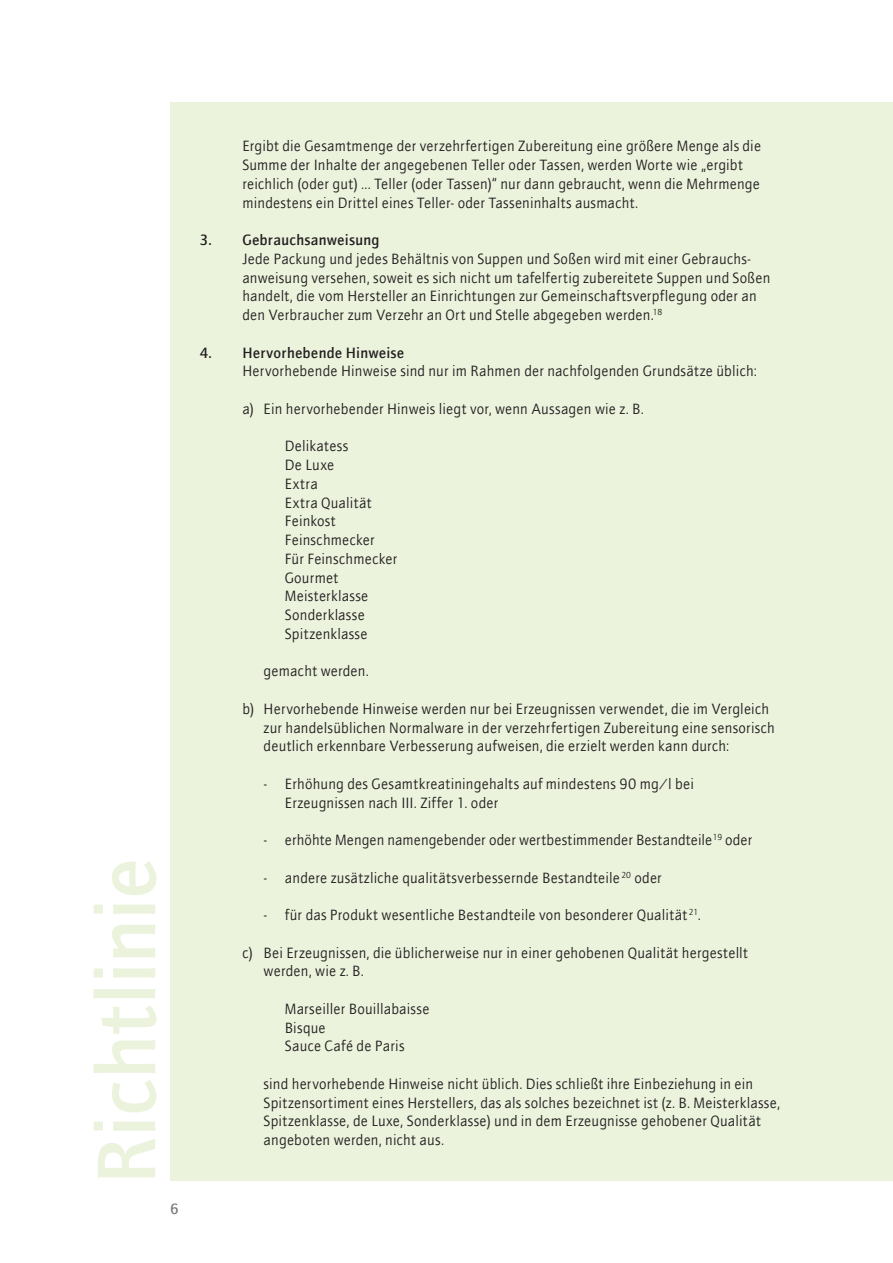
<style>
.page{position:relative;width:893px;height:1263px;background:#fff}
.page>*{position:absolute;margin:0;border:0;box-sizing:border-box;transform-origin:0 0}
.t1{font:500 84px "ITC Quay Sans";letter-spacing:-.01em;color:#ebf3dd}
.Copy{font:15px/18.8px "ITC Quay Sans";letter-spacing:.01em;color:#231f20}
.Copy_Auszeichnung{font:500 15px "ITC Quay Sans";letter-spacing:.015em;color:#231f20}
.Copy_Auszeichnung-2{font:500 15px "ITC Quay Sans";color:#7b7c7e}
</style>
<div class="page">
<div style="left:170px;top:102px;width:723px;height:1078px;background:#ebf3dd"></div>
<h1 class="t1" style="left:75px;top:1184px;width:328px;rotate:-90deg">Richtlinie</h1>
<p class="Copy_Auszeichnung-2" style="left:170px;top:1200px;width:10px">6</p>
<p class="Copy" style="left:242px;top:136px;width:520px">Ergibt die Gesamtmenge der verzehrfertigen Zubereitung eine größere Menge als die Summe der Inhalte der angegebenen Teller oder Tassen, werden Worte wie „ergibt reichlich (oder gut) ... Teller (oder Tassen)“ nur dann gebraucht, wenn die Mehrmenge mindestens ein Drittel eines Teller- oder Tasseninhalts ausmacht.</p>
<p class="Copy_Auszeichnung" style="left:200px;top:231px;width:181px">3. Gebrauchsanweisung</p>
<p class="Copy" style="left:242px;top:249px;width:530px">Jede Packung und jedes Behältnis von Suppen und Soßen wird mit einer Gebrauchs&shy;anweisung versehen, soweit es sich nicht um tafelfertig zubereitete Suppen und Soßen handelt, die vom Hersteller an Einrichtungen zur Gemeinschaftsverpflegung oder an den Verbraucher zum Verzehr an Ort und Stelle abgegeben werden.<sup>18</sup></p>
<p class="Copy_Auszeichnung" style="left:200px;top:343px;width:206px">4. Hervorhebende Hinweise</p>
<p class="Copy" style="left:242px;top:361px;width:516px">Hervorhebende Hinweise sind nur im Rahmen der nachfolgenden Grundsätze üblich:</p>
<p class="Copy" style="left:242px;top:399px;width:403px">a) Ein hervorhebender Hinweis liegt vor, wenn Aussagen wie z. B.</p>
<p class="Copy" style="left:285px;top:436px;width:65px">Delikatess</p>
<p class="Copy" style="left:285px;top:455px;width:51px">De Luxe</p>
<p class="Copy" style="left:285px;top:474px;width:34px">Extra</p>
<p class="Copy" style="left:285px;top:493px;width:88px">Extra Qualität</p>
<p class="Copy" style="left:285px;top:511px;width:53px">Feinkost</p>
<p class="Copy" style="left:285px;top:530px;width:91px">Feinschmecker</p>
<p class="Copy" style="left:285px;top:549px;width:114px">Für Feinschmecker</p>
<p class="Copy" style="left:285px;top:568px;width:55px">Gourmet</p>
<p class="Copy" style="left:285px;top:586px;width:85px">Meisterklasse</p>
<p class="Copy" style="left:285px;top:605px;width:82px">Sonderklasse</p>
<p class="Copy" style="left:285px;top:624px;width:84px">Spitzenklasse</p>
<p class="Copy" style="left:264px;top:661px;width:107px">gemacht werden.</p>
<p class="Copy" style="left:264px;top:699px;width:513px;text-indent:-21px">b) Hervorhebende Hinweise werden nur bei Erzeugnissen verwendet, die im Vergleich zur handelsüblichen Normalware in der verzehrfertigen Zubereitung eine sensorisch deutlich erkennbare Verbesserung aufweisen, die erzielt werden kann durch:</p>
<p class="Copy" style="left:285px;top:774px;width:411px;text-indent:-21px">- Erhöhung des Gesamtkreatiningehalts auf mindestens 90 mg/l bei<br>Erzeugnissen nach III. Ziffer 1. oder</p>
<p class="Copy" style="left:264px;top:830px;width:490px">- erhöhte Mengen namengebender oder wertbestimmender Bestandteile<sup>19</sup> oder</p>
<p class="Copy" style="left:264px;top:868px;width:400px">- andere zusätzliche qualitätsverbessernde Bestandteile <sup>20</sup> oder</p>
<p class="Copy" style="left:264px;top:905px;width:439px">- für das Produkt wesentliche Bestandteile von besonderer Qualität <sup>21</sup>.</p>
<p class="Copy" style="left:264px;top:943px;width:486px;text-indent:-21px">c) Bei Erzeugnissen, die üblicherweise nur in einer gehobenen Qualität hergestellt werden, wie z. B.</p>
<p class="Copy" style="left:285px;top:999px;width:146px">Marseiller Bouillabaisse</p>
<p class="Copy" style="left:285px;top:1018px;width:42px">Bisque</p>
<p class="Copy" style="left:285px;top:1036px;width:121px">Sauce Café de Paris</p>
<p class="Copy" style="left:264px;top:1074px;width:518px">sind hervorhebende Hinweise nicht üblich. Dies schließt ihre Einbeziehung in ein Spitzensortiment eines Herstellers, das als solches bezeichnet ist (z. B. Meisterklasse, Spitzenklasse, de Luxe, Sonderklasse) und in dem Erzeugnisse gehobener Qualität angeboten werden, nicht aus.</p>
</div>
